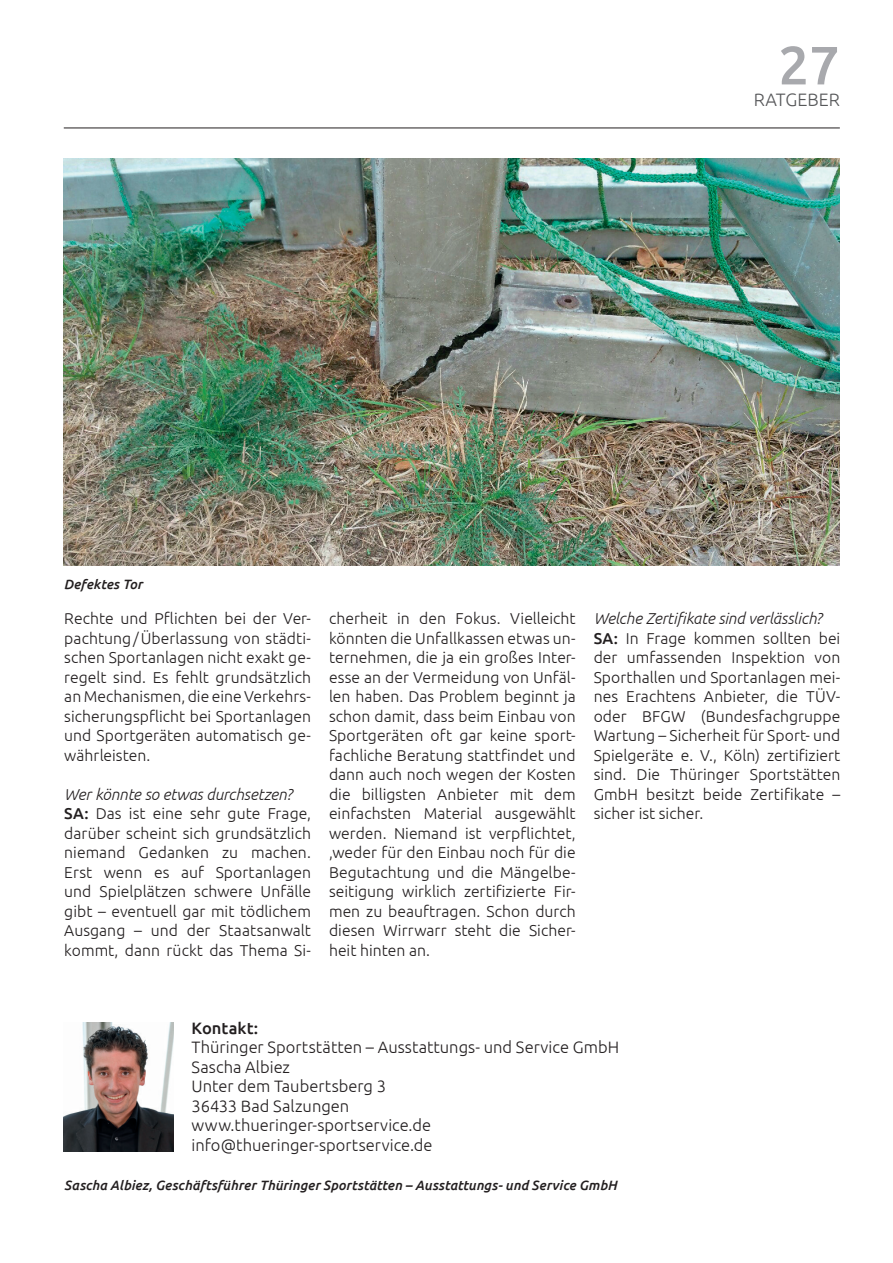
<style>
.page{position:relative;width:893px;height:1263px;background:#fff}
.page>*{position:absolute;margin:0;border:0;box-sizing:border-box;transform-origin:0 0}
.t1{font:500 54px "Ubuntu";color:#a8a9ad}
.t2{font:300 18px "Ubuntu";color:#57585a}
.t3{font:300 16.5px/19.5px "Ubuntu";color:#231f20}
.t4{font:500 16.5px "Ubuntu";letter-spacing:.005em;color:#231f20}
.t5{font:300 15.75px/19.5px "Ubuntu";letter-spacing:.005em;color:#231f20;text-align:justify}
.t6{font:italic 500 13.5px "Ubuntu";letter-spacing:.01em;color:#231f20}
.s1{font-style:italic}
.s2{font-weight:500}
</style>
<div class="page">
<hr style="left:64px;top:128px;width:776px;height:1px;background:#231f20">
<img style="left:64px;top:1023px;width:110px;height:128px">
<img style="left:64px;top:159px;width:776px;height:407px">
<h1 class="t1" style="left:778px;top:31px;width:63px">27</h1>
<p class="t2" style="left:754px;top:89px;width:88px">RATGEBER</p>
<p class="t6" style="left:64px;top:576px;width:80px">Defektes Tor</p>
<p class="t5" style="left:64px;top:608px;width:248px">Rechte und Pflichten bei der Ver&shy;pachtung/Überlassung von städti&shy;schen Sportanlagen nicht exakt ge&shy;regelt sind. Es fehlt grundsätzlich an Mechanismen, die eine Verkehrs&shy;sicherungspflicht bei Sportanlagen und Sportgeräten automatisch ge&shy;währleisten.</p>
<p class="t5" style="left:64px;top:784px;width:248px;text-align:left"><span class="s1">Wer könnte so etwas durchsetzen?<br></span><span class="s2">SA:</span> Das ist eine sehr gute Frage, darüber scheint sich grundsätzlich niemand Gedanken zu machen.<br>Erst wenn es auf Sportanlagen und Spielplätzen schwere Unfälle gibt – eventuell gar mit tödlichem<br>Ausgang – und der Staatsanwalt kommt, dann rückt das Thema Si-</p>
<p class="t5" style="left:329px;top:608px;width:248px">cherheit in den Fokus. Vielleicht könnten die Unfallkassen etwas un&shy;ternehmen, die ja ein großes Inter&shy;esse an der Vermeidung von Unfäl&shy;len haben. Das Problem beginnt ja schon damit, dass beim Einbau von Sportgeräten oft gar keine sport&shy;fachliche Beratung stattfindet und dann auch noch wegen der Kosten die billigsten Anbieter mit dem einfachsten Material ausgewählt werden. Niemand ist verpflichtet, ,weder für den Einbau noch für die Begutachtung und die Mängelbe&shy;seitigung wirklich zertifizierte Fir&shy;men zu beauftragen. Schon durch diesen Wirrwarr steht die Sicher&shy;heit hinten an.</p>
<p class="t5" style="left:594px;top:608px;width:248px;text-align:left"><span class="s1">Welche Zertifikate sind verlässlich?<br></span><span class="s2">SA:</span> In Frage kommen sollten bei der umfassenden Inspektion von<br>Sporthallen und Sportanlagen mei&shy;nes Erachtens Anbieter, die TÜV&shy;oder BFGW (Bundesfachgruppe<br>Wartung – Sicherheit für Sport- und<br>Spielgeräte e. V., Köln) zertifiziert sind. Die Thüringer Sportstätten<br>GmbH besitzt beide Zertifikate – sicher ist sicher.</p>
<p class="t4" style="left:192px;top:1017px;width:68px">Kontakt:</p>
<p class="t3" style="left:192px;top:1037px;width:429px">Thüringer Sportstätten – Ausstattungs- und Service GmbH<br>Sascha Albiez<br>Unter dem Taubertsberg 3<br>36433 Bad Salzungen<br>www.thueringer-sportservice.de info@thueringer-sportservice.de</p>
<p class="t6" style="left:64px;top:1177px;width:554px">Sascha Albiez, Geschäftsführer Thüringer Sportstätten – Ausstattungs- und Service GmbH</p>
</div>
